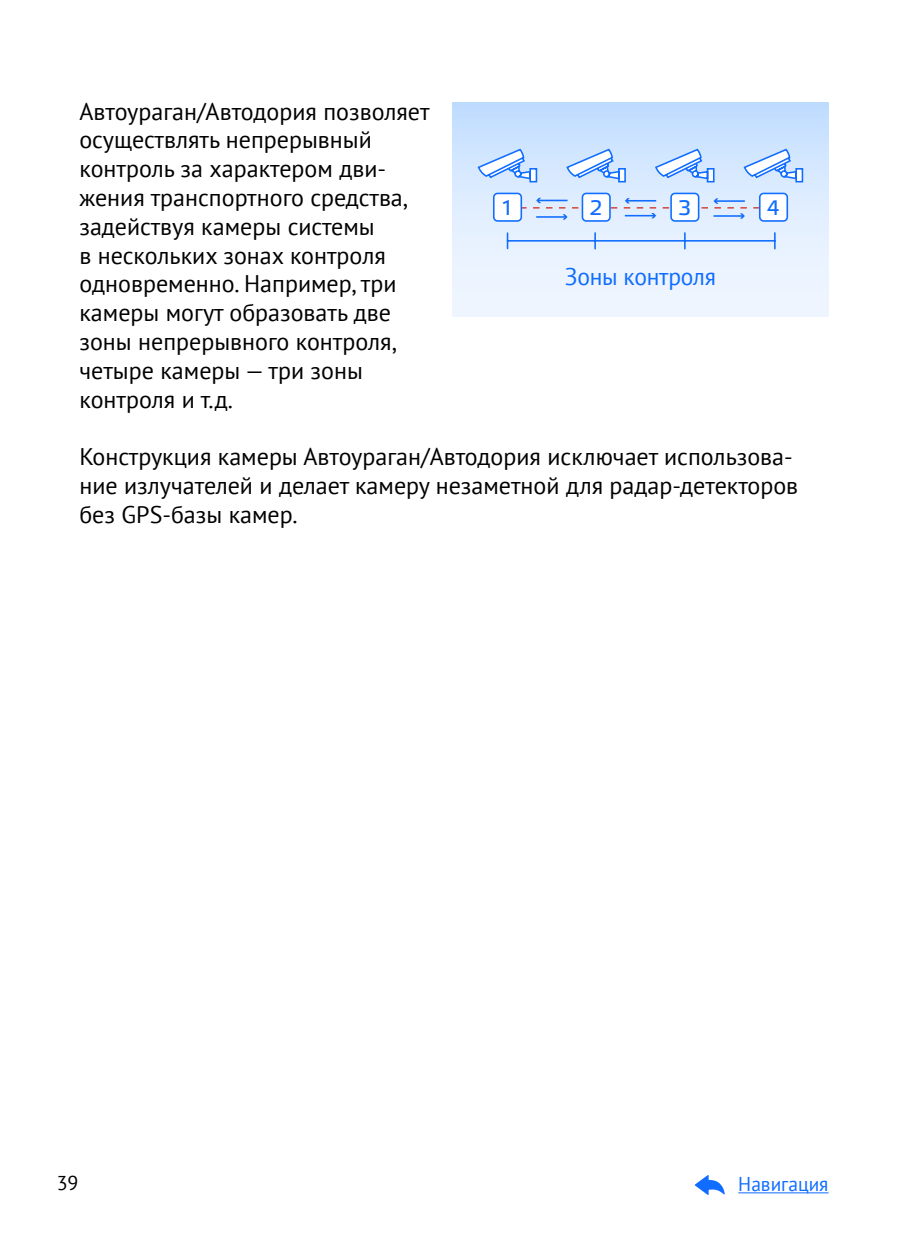
<style>
.page{position:relative;width:908px;height:1248px;background:#fff}
.page>*{position:absolute;margin:0;border:0;box-sizing:border-box;transform-origin:0 0}
.t1{font:24px/28.8px "PT Sans";color:#000}
.t2{font:24px "PT Sans";letter-spacing:-.01em;color:#106dff}
.t3{font:20.8px "Elektra Text Pro";color:#106dff}
.t4{font:20px "PT Sans";color:#106dff}
.t5{font:20px "PT Sans";color:#000}
</style>
<div class="page">
<div style="left:452px;top:103px;width:376px;height:213px;background:linear-gradient(to bottom,#c4dfff,#f4f8ff)"></div>
<div style="left:493px;top:193px;width:28px;height:28px;background:#fff;border-radius:4px"></div>
<div style="left:492px;top:193px;width:30px;height:29px;border:2px solid #106dff;border-radius:4px"></div>
<svg style="left:476px;top:148px;width:61px;height:35px"></svg>
<div style="left:582px;top:193px;width:27px;height:28px;background:#fff;border-radius:4px"></div>
<div style="left:581px;top:193px;width:29px;height:29px;border:2px solid #106dff;border-radius:4px"></div>
<svg style="left:565px;top:148px;width:61px;height:35px"></svg>
<div style="left:670px;top:193px;width:28px;height:28px;background:#fff;border-radius:4px"></div>
<div style="left:670px;top:193px;width:29px;height:29px;border:2px solid #106dff;border-radius:4px"></div>
<svg style="left:653px;top:148px;width:62px;height:35px"></svg>
<div style="left:759px;top:193px;width:28px;height:28px;background:#fff;border-radius:4px"></div>
<div style="left:758px;top:193px;width:29px;height:29px;border:2px solid #106dff;border-radius:4px"></div>
<svg style="left:742px;top:148px;width:61px;height:35px"></svg>
<svg style="left:506px;top:233px;width:2px;height:15px"></svg>
<hr style="left:507px;top:240px;width:267px;height:1px;background:#106dff">
<svg style="left:773px;top:233px;width:2px;height:16px"></svg>
<svg style="left:683px;top:233px;width:2px;height:16px"></svg>
<svg style="left:594px;top:233px;width:1px;height:16px"></svg>
<svg style="left:520px;top:198px;width:239px;height:22px"></svg>
<p class="t1" style="left:79px;top:96px;width:351px">Автоураган/Автодория позволяет осуществлять непрерывный контроль за характером дви&shy;жения транспортного средства, задействуя камеры системы<br>в нескольких зонах контроля одновременно. Например, три камеры могут образовать две зоны непрерывного контроля, четыре камеры — три зоны контроля и т.д.</p>
<p class="t1" style="left:79px;top:442px;width:720px">Конструкция камеры Автоураган/Автодория исключает использова&shy;ние излучателей и делает камеру незаметной для радар-детекторов без GPS-базы камер.</p>
<p class="t3" style="left:500px;top:197px;width:15px">1</p>
<p class="t3" style="left:589px;top:197px;width:15px">2</p>
<p class="t3" style="left:678px;top:197px;width:15px">3</p>
<p class="t3" style="left:766px;top:197px;width:14px">4</p>
<p class="t2" style="left:564px;top:261px;width:152px">Зоны контроля</p>
<p class="t5" style="left:57px;top:1169px;width:23px">39</p>
<p class="t4" style="left:738px;top:1171px;width:92px">Навигация</p>
</div>
